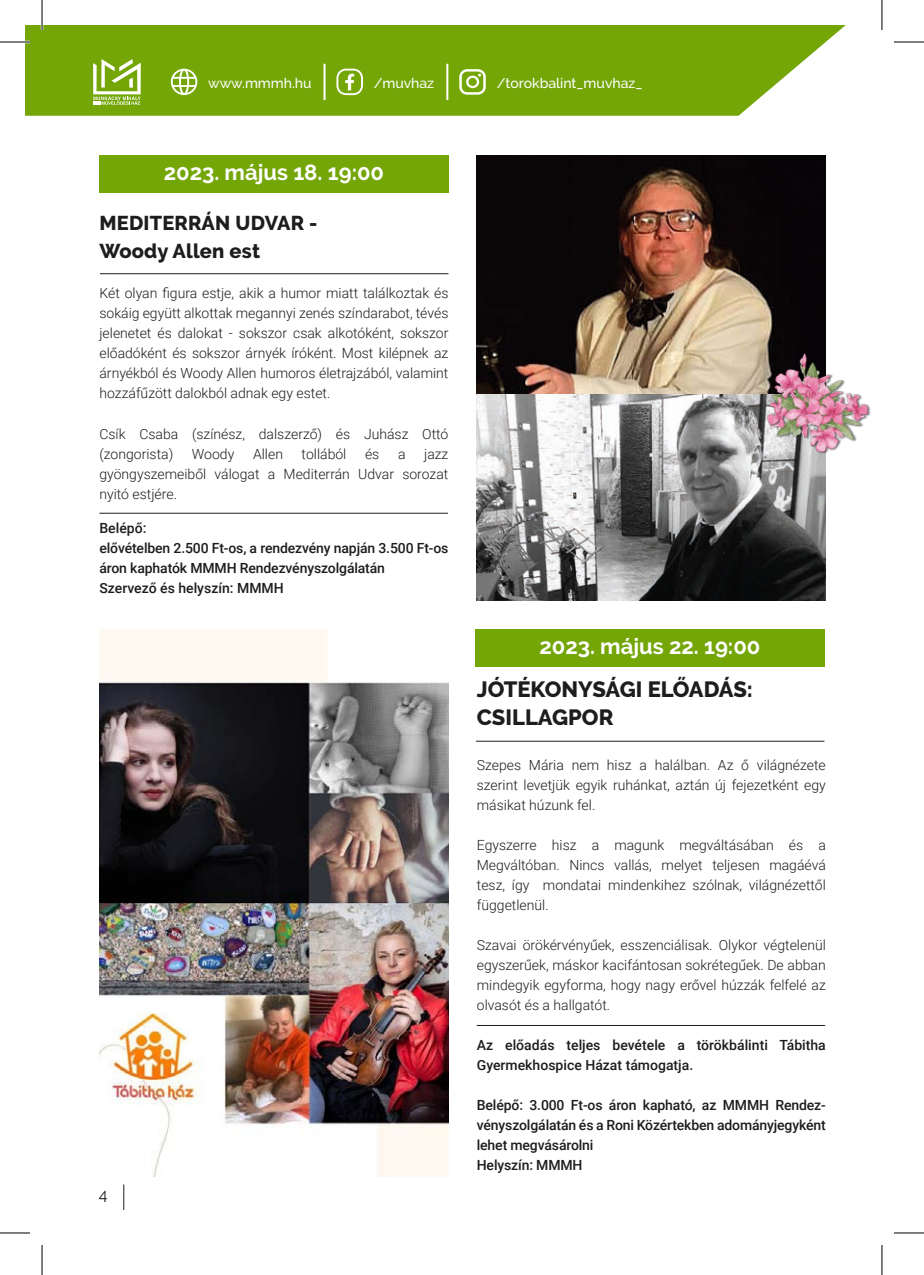
<style>
.page{position:relative;width:924px;height:1275px;background:#fff}
.page>*{position:absolute;margin:0;border:0;box-sizing:border-box;transform-origin:0 0}
.t1{font:700 22px "Raleway";color:#fff}
.t2{font:800 22px "Raleway";color:#1d1d1b}
.t3{font:800 20px "Raleway";letter-spacing:.01em;color:#1d1d1b}
.t4{font:16px "Raleway";color:#1d1d1b}
.t5{font:300 14px/20px "Roboto";color:#1d1d1b;text-align:justify}
.Belepő{font:500 14px/20px "Roboto";letter-spacing:-.01em;color:#1d1d1b}
.t6{font:500 14px "Raleway";color:#fff}
</style>
<div class="page">
<svg style="left:25px;top:25px;width:820px;height:91px;background:#7eac19"></svg>
<svg style="left:93px;top:59px;width:48px;height:46px"></svg>
<svg style="left:171px;top:69px;width:26px;height:26px"></svg>
<hr style="left:323px;top:64px;width:2px;height:36px;background:#fff">
<hr style="left:446px;top:64px;width:2px;height:36px;background:#fff">
<svg style="left:336px;top:69px;width:27px;height:26px"></svg>
<svg style="left:459px;top:69px;width:26px;height:26px"></svg>
<svg style="left:123px;top:1184px;width:1px;height:26px"></svg>
<hr style="left:99px;top:513px;width:348px;height:1px;background:#1d1d1b">
<hr style="left:100px;top:273px;width:348px;height:1px;background:#1d1d1b">
<div style="left:99px;top:155px;width:349px;height:38px;background:#74a608"></div>
<img style="left:476px;top:155px;width:349px;height:445px">
<hr style="left:475px;top:740px;width:349px;height:1px;background:#1d1d1b">
<hr style="left:476px;top:1025px;width:348px;height:1px;background:#1d1d1b">
<img style="left:99px;top:629px;width:349px;height:547px">
<div style="left:475px;top:629px;width:349px;height:38px;background:#74a608"></div>
<img style="left:744px;top:329px;width:127px;height:149px">
<hr style="left:0;top:41px;width:30px;height:2px;background:#fff">
<hr style="left:41px;top:0;width:2px;height:30px;background:#fff">
<hr style="left:0;top:42px;width:30px;height:1px;background:#000">
<hr style="left:893px;top:42px;width:30px;height:1px;background:#000">
<hr style="left:0;top:1232px;width:30px;height:1px;background:#000">
<hr style="left:893px;top:1232px;width:30px;height:1px;background:#000">
<hr style="left:42px;top:0;width:1px;height:30px;background:#000">
<hr style="left:42px;top:1245px;width:1px;height:30px;background:#000">
<hr style="left:881px;top:0;width:1px;height:30px;background:#000">
<hr style="left:881px;top:1245px;width:1px;height:30px;background:#000">
<p class="t6" style="left:208px;top:75px;width:105px">www.mmmh.hu</p>
<p class="t6" style="left:374px;top:75px;width:62px">/muvhaz</p>
<p class="t6" style="left:496px;top:75px;width:147px">/torokbalint_muvhaz_</p>
<p class="t1" style="left:164px;top:160px;width:222px">2023. május 18. 19:00</p>
<p class="t3" style="left:99px;top:212px;width:219px">MEDITERRÁN UDVAR -</p>
<p class="t3" style="left:99px;top:240px;width:162px">Woody Allen est</p>
<p class="t5" style="left:99px;top:283px;width:350px">Két olyan figura estje, akik a humor miatt találkoztak és sokáig együtt alkottak megannyi zenés színdarabot, tévés jelenetet és dalokat - sokszor csak alkotóként, sokszor előadóként és sokszor árnyék íróként. Most kilépnek az árnyékból és Woody Allen humoros életrajzából, valamint hozzáfűzött dalokból adnak egy estet.</p>
<p class="t5" style="left:99px;top:423px;width:350px">Csík Csaba (színész, dalszerző) és Juhász Ottó (zongorista)</p>
<p class="t5" style="left:192px;top:443px;width:44px">Woody</p>
<p class="t5" style="left:253px;top:443px;width:31px">Allen</p>
<p class="t5" style="left:301px;top:443px;width:46px">tollából</p>
<p class="t5" style="left:365px;top:443px;width:16px">és</p>
<p class="t5" style="left:398px;top:443px;width:9px">a</p>
<p class="t5" style="left:99px;top:443px;width:350px;text-indent:324px">jazz gyöngyszemeiből válogat a Mediterrán Udvar sorozat nyitó estjére.</p>
<p class="Belepő" style="left:99px;top:517px;width:48px">Belépő:</p>
<p class="Belepő" style="left:99px;top:537px;width:350px">elővételben 2.500 Ft-os, a rendezvény napján 3.500 Ft-os áron kaphatók MMMH Rendezvényszolgálatán</p>
<p class="Belepő" style="left:99px;top:577px;width:186px">Szervező és helyszín: MMMH</p>
<p class="t4" style="left:99px;top:1184px;width:10px">4</p>
<p class="t1" style="left:539px;top:634px;width:222px">2023. május 22. 19:00</p>
<p class="t2" style="left:476px;top:676px;width:277px">JÓTÉKONYSÁGI ELŐADÁS:</p>
<p class="t2" style="left:476px;top:704px;width:138px">CSILLAGPOR</p>
<p class="t5" style="left:476px;top:754px;width:350px">Szepes Mária nem hisz a halálban. Az ő világnézete szerint levetjük egyik ruhánkat, aztán új fejezetként egy másikat húzunk fel.</p>
<p class="t5" style="left:476px;top:834px;width:350px">Egyszerre hisz a magunk megváltásában és a Megváltóban. Nincs vallás, melyet teljesen magáévá tesz, így mondatai mindenkihez szólnak, világnézettől függetlenül.</p>
<p class="t5" style="left:476px;top:934px;width:350px">Szavai örökérvényűek, esszenciálisak. Olykor végtelenül egyszerűek, máskor kacifántosan sokrétegűek. De abban mindegyik egyforma, hogy nagy erővel húzzák felfelé az olvasót és a hallgatót.</p>
<p class="Belepő" style="left:476px;top:1034px;width:350px">Az előadás teljes bevétele a törökbálinti Tábitha<br>Gyermekhospice Házat támogatja.</p>
<p class="Belepő" style="left:476px;top:1094px;width:350px;text-align:justify">Belépő: 3.000 Ft-os áron kapható, az MMMH Rendez&shy;vényszolgálatán és a Roni Közértekben adományjegyként lehet megvásárolni</p>
<p class="Belepő" style="left:476px;top:1154px;width:107px">Helyszín: MMMH</p>
</div>
